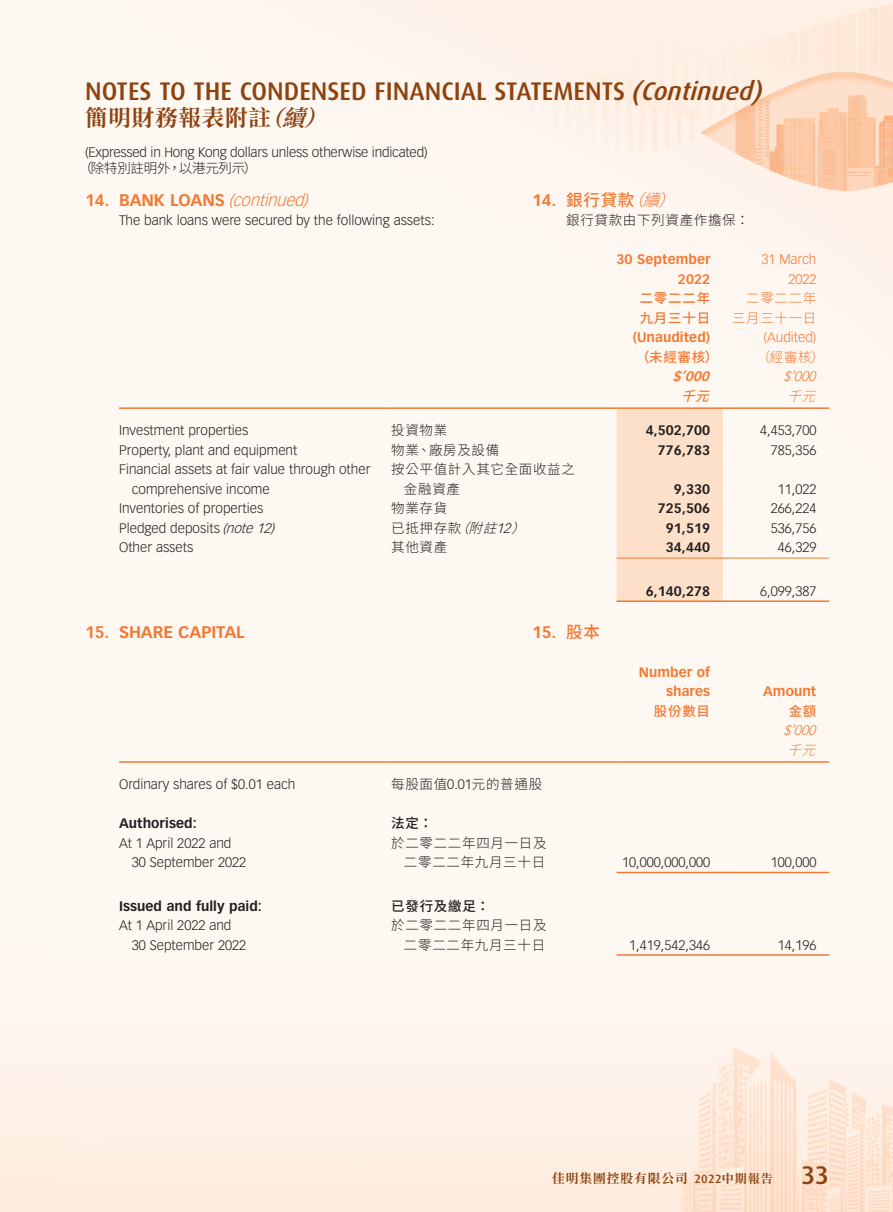
<style>
.page{position:relative;width:893px;height:1212px;background:#fff}
.page>*{position:absolute;margin:0;border:0;box-sizing:border-box;transform-origin:0 0}
.t1{font:500 25.5px "Dax";color:#8e430f}
.t2{font:700 22.5px "Source Han Serif TC";letter-spacing:.035em;color:#8e430f}
.Heading_1{font:700 16.5px "Vectora LT Std";letter-spacing:-.005em;color:#f37932}
.C_Heading_1{font:500 16.5px "Source Han Sans TC";color:#f37932}
.C_Heading_1-2{font:700 16.5px "Vectora LT Std";color:#f37932}
.Body_Text{font:300 13.5px/19.5px "Vectora LT Std";color:#231f20}
.Body_Text-2{font:300 13.5px/19.5px "Source Han Sans TC";letter-spacing:.05em;color:#231f20;text-align:right}
.Body_Text-3{font:700 13.5px "Vectora LT Std";letter-spacing:.005em;color:#231f20}
.Body_Text-4{font:700 13.5px "Vectora LT Std";letter-spacing:.005em;color:#f37932}
.Body_Text-5{font:500 13.5px "Source Han Sans TC";letter-spacing:.055em;color:#f37932}
.Body_Text-6{font:300 13.5px "Vectora LT Std";color:#f37932}
.Body_Text-7{font:300 13.5px "Source Han Sans TC";letter-spacing:.05em;color:#f37932}
.Body_Text-8{font:300 13.5px "Source Han Sans TC";letter-spacing:-.02em;color:#231f20}
.C_Body_Text{font:300 13.5px "Source Han Sans TC";letter-spacing:.05em;color:#231f20}
.Body_Text-9{font:italic 300 13.5px "Vectora LT Std";color:#f37932}
.Body_Text-10{font:500 13.5px "Source Han Sans TC";letter-spacing:.055em;color:#231f20}
.Body_Text-11{font:italic 700 13.5px "Vectora LT Std";color:#f37932}
.Body_Text-12{font:italic 300 13.5px "Source Han Sans TC";color:#f37932}
.Body_Text-13{font:italic 500 13.5px "Source Han Sans TC";color:#f37932}
.t3{font:700 12.75px "Source Han Serif TC";letter-spacing:.07em;color:#8e430f}
.s1{font-style:italic}
.s2{font-family:"Vectora LT Std";font-weight:700}
.s3{font-weight:300;font-style:italic}
.s4{font-family:"Vectora LT Std";font-style:italic}
.s5{font-family:"Vectora LT Std"}
.s6{font-family:"Source Han Sans TC";font-weight:500}
.s7{font-family:"Dax";font-weight:500;font-size:12px}
.s8{font-size:12px}
.s9{font-family:"Dax";font-weight:500;font-size:25.5px}
</style>
<div class="page">
<img style="left:0;top:0;width:893px;height:1212px">
<div style="left:617px;top:409px;width:106px;height:191px;background:#fde0ca"></div>
<hr style="left:119px;top:407px;width:272px;height:2px;background:#f37932">
<hr style="left:391px;top:407px;width:226px;height:2px;background:#f37932">
<hr style="left:617px;top:407px;width:106px;height:2px;background:#f37932">
<hr style="left:723px;top:407px;width:106px;height:2px;background:#f37932">
<hr style="left:617px;top:558px;width:106px;height:1px;background:#f37932">
<hr style="left:723px;top:558px;width:106px;height:1px;background:#f37932">
<hr style="left:617px;top:600px;width:106px;height:2px;background:#f37932">
<hr style="left:723px;top:600px;width:106px;height:2px;background:#f37932">
<hr style="left:119px;top:761px;width:272px;height:2px;background:#f37932">
<hr style="left:391px;top:761px;width:226px;height:2px;background:#f37932">
<hr style="left:617px;top:761px;width:106px;height:2px;background:#f37932">
<hr style="left:723px;top:761px;width:106px;height:2px;background:#f37932">
<hr style="left:617px;top:872px;width:106px;height:1px;background:#f37932">
<hr style="left:723px;top:872px;width:106px;height:1px;background:#f37932">
<hr style="left:617px;top:954px;width:106px;height:2px;background:#f37932">
<hr style="left:723px;top:954px;width:106px;height:2px;background:#f37932">
<h1 class="t1" style="left:85px;top:77px;width:685px">NOTES TO THE CONDENSED FINANCIAL STATEMENTS <span class="s1">(Continued)</span></h1>
<h2 class="t2" style="left:85px;top:105px;width:260px">簡明財務報表附註<span class="s1">（續）</span></h2>
<p class="Body_Text" style="left:85px;top:143px;width:344px">(Expressed in Hong Kong dollars unless otherwise indicated)</p>
<p class="Body_Text-8" style="left:79px;top:161px;width:180px">（除特別註明外，以港元列示）</p>
<p class="C_Heading_1" style="left:532px;top:191px;width:157px"><span class="s2">14.</span> 銀行貸款<span class="s3">（續）</span></p>
<p class="C_Body_Text" style="left:566px;top:213px;width:185px">銀行貸款由下列資產作擔保：</p>
<p class="Heading_1" style="left:85px;top:190px;width:229px">1 4 . B A N K L O A N S <span class="s3">(continued)</span></p>
<p class="Body_Text" style="left:119px;top:211px;width:317px">The bank loans were secured by the following assets:</p>
<p class="Body_Text-4" style="left:617px;top:251px;width:96px">30 September</p>
<p class="Body_Text-4" style="left:678px;top:271px;width:34px">2022</p>
<p class="Body_Text-5" style="left:640px;top:291px;width:72px">二零二二年</p>
<p class="Body_Text-5" style="left:640px;top:310px;width:72px">九月三十日</p>
<p class="Body_Text-6" style="left:761px;top:252px;width:57px">31 March</p>
<p class="Body_Text-6" style="left:788px;top:271px;width:30px">2022</p>
<p class="Body_Text-7" style="left:746px;top:291px;width:72px">二零二二年</p>
<p class="Body_Text-7" style="left:732px;top:310px;width:86px">三月三十一日</p>
<p class="Body_Text-4" style="left:633px;top:329px;width:79px">(Unaudited)</p>
<p class="Body_Text-6" style="left:763px;top:330px;width:54px">(Audited)</p>
<p class="Body_Text-5" style="left:636px;top:349px;width:84px">（未經審核）</p>
<p class="Body_Text-7" style="left:757px;top:349px;width:69px">（經審核）</p>
<p class="Body_Text-11" style="left:672px;top:368px;width:42px">$’000</p>
<p class="Body_Text-9" style="left:783px;top:369px;width:37px">$’000</p>
<p class="Body_Text-13" style="left:681px;top:388px;width:40px">千元</p>
<p class="Body_Text-12" style="left:787px;top:388px;width:40px">千元</p>
<p class="Body_Text" style="left:119px;top:421px;width:131px">Investment properties</p>
<p class="Body_Text-2" style="left:391px;top:421px;width:58px">投資物業</p>
<p class="Body_Text-3" style="left:646px;top:422px;width:66px">4,502,700</p>
<p class="Body_Text" style="left:760px;top:421px;width:58px">4,453,700</p>
<p class="Body_Text" style="left:119px;top:440px;width:180px">Property, plant and equipment</p>
<p class="Body_Text-2" style="left:391px;top:440px;width:110px">物業、廠房及設備</p>
<p class="Body_Text-3" style="left:658px;top:442px;width:54px">776,783</p>
<p class="Body_Text" style="left:771px;top:440px;width:47px">785,356</p>
<p class="Body_Text" style="left:132px;top:460px;width:240px;text-indent:-13px">Financial assets at fair value through other comprehensive income</p>
<p class="Body_Text-2" style="left:404px;top:460px;width:173px;text-align:left;text-indent:-13px">按公平值計入其它全面收益之金融資產</p>
<p class="Body_Text-3" style="left:674px;top:481px;width:38px">9,330</p>
<p class="Body_Text" style="left:778px;top:479px;width:40px">11,022</p>
<p class="Body_Text" style="left:119px;top:499px;width:146px">Inventories of properties</p>
<p class="Body_Text-2" style="left:391px;top:499px;width:58px">物業存貨</p>
<p class="Body_Text-3" style="left:658px;top:500px;width:54px">725,506</p>
<p class="Body_Text" style="left:771px;top:499px;width:47px">266,224</p>
<p class="Body_Text" style="left:119px;top:518px;width:161px">Pledged deposits <span class="s1">(note12)</span></p>
<p class="Body_Text-2" style="left:391px;top:518px;width:146px">已抵押存款<span class="s1">（附註</span><span class="s4">12</span><span class="s1">）</span></p>
<p class="Body_Text-3" style="left:666px;top:520px;width:46px">91,519</p>
<p class="Body_Text" style="left:771px;top:518px;width:47px">536,756</p>
<p class="Body_Text" style="left:119px;top:538px;width:76px">Other assets</p>
<p class="Body_Text-2" style="left:391px;top:538px;width:58px">其他資產</p>
<p class="Body_Text-3" style="left:666px;top:539px;width:46px">34,440</p>
<p class="Body_Text" style="left:778px;top:538px;width:40px">46,329</p>
<p class="Body_Text-3" style="left:646px;top:583px;width:66px">6,140,278</p>
<p class="Body_Text" style="left:760px;top:581px;width:58px">6,099,387</p>
<p class="Heading_1" style="left:85px;top:622px;width:161px">15. SHARE CAPITAL</p>
<p class="Body_Text-4" style="left:639px;top:664px;width:73px">Number of</p>
<p class="Body_Text-4" style="left:666px;top:683px;width:46px">shares</p>
<p class="Body_Text-4" style="left:763px;top:683px;width:55px">Amount</p>
<p class="Body_Text-5" style="left:654px;top:703px;width:58px">股份數目</p>
<p class="Body_Text-5" style="left:789px;top:703px;width:29px">金額</p>
<p class="Body_Text-9" style="left:783px;top:723px;width:37px">$’000</p>
<p class="Body_Text-12" style="left:787px;top:742px;width:40px">千元</p>
<p class="Body_Text" style="left:119px;top:775px;width:178px">Ordinary shares of $0.01 each</p>
<p class="Body_Text-2" style="left:391px;top:775px;width:152px">每股面值<span class="s5">0.01</span>元的普通股</p>
<p class="Body_Text-3" style="left:119px;top:815px;width:79px">Authorised:</p>
<p class="Body_Text-10" style="left:391px;top:815px;width:43px">法定：</p>
<p class="Body_Text" style="left:132px;top:833px;width:116px;text-indent:-13px">At 1 April 2022 and<br>30 September 2022</p>
<p class="Body_Text-2" style="left:391px;top:833px;width:157px">於二零二二年四月一日及二零二二年九月三十日</p>
<p class="C_Heading_1-2" style="left:532px;top:622px;width:69px">15. <span class="s6">股本</span></p>
<p class="Body_Text" style="left:622px;top:853px;width:89px">10,000,000,000</p>
<p class="Body_Text" style="left:771px;top:853px;width:47px">100,000</p>
<p class="Body_Text-3" style="left:119px;top:898px;width:144px">Issued and fully paid:</p>
<p class="Body_Text-10" style="left:391px;top:898px;width:100px">已發行及繳足：</p>
<p class="Body_Text" style="left:132px;top:916px;width:116px;text-indent:-13px">At 1 April 2022 and<br>30 September 2022</p>
<p class="Body_Text-2" style="left:391px;top:916px;width:157px">於二零二二年四月一日及二零二二年九月三十日</p>
<p class="Body_Text" style="left:629px;top:935px;width:82px">1,419,542,346</p>
<p class="Body_Text" style="left:778px;top:935px;width:40px">14,196</p>
<p class="t3" style="left:552px;top:1171px;width:279px">佳明集團控股有限公司 <span class="s7">2022</span><span class="s8">中期報告</span> <span class="s9">33</span></p>
</div>
